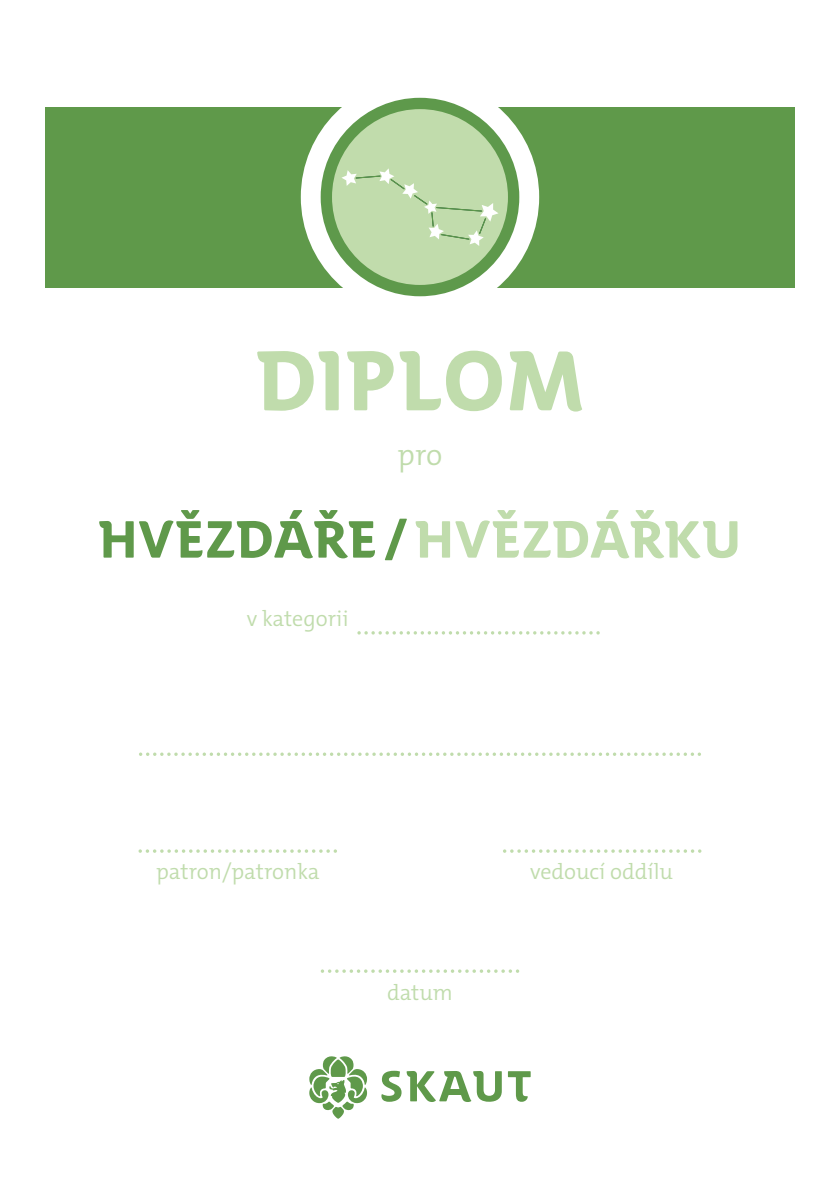
<style>
.page{position:relative;width:840px;height:1191px;background:#fff}
.page>*{position:absolute;margin:0;border:0;box-sizing:border-box;transform-origin:0 0}
.t1{font:700 84px "SKAUT";letter-spacing:-.01em;color:#c0dcac}
.odborka{font:700 52px "SKAUT";letter-spacing:-.01em;color:#5f994a}
.t2{font:300 30px "The Mix C5";color:#c0dcac}
.t3{font:300 22px "The Mix C5";color:#c0dcac}
.s1{color:#c0dcac}
</style>
<div class="page">
<div style="left:45px;top:107px;width:749px;height:180px;background:#5f994a"></div>
<div style="left:300px;top:78px;width:239px;height:238px;background:#fff;border-radius:50%"></div>
<svg style="left:148px;top:752px;width:552px;height:4px"></svg>
<svg style="left:309px;top:1056px;width:58px;height:62px"></svg>
<svg style="left:507px;top:1071px;width:23px;height:30px"></svg>
<svg style="left:381px;top:1070px;width:120px;height:32px"></svg>
<svg style="left:147px;top:849px;width:189px;height:4px"></svg>
<svg style="left:511px;top:849px;width:189px;height:4px"></svg>
<svg style="left:329px;top:969px;width:189px;height:4px"></svg>
<div style="left:320px;top:98px;width:199px;height:198px;background:#5e994b;border-radius:50%"></div>
<div style="left:332px;top:109px;width:175px;height:176px;background:#c1dcac;border-radius:50%"></div>
<svg style="left:341px;top:168px;width:157px;height:78px"></svg>
<svg style="left:366px;top:631px;width:232px;height:3px"></svg>
<p class="t1" style="left:255px;top:330px;width:333px">DIPLOM</p>
<p class="t2" style="left:397px;top:435px;width:46px">pro</p>
<p class="odborka" style="left:98px;top:508px;width:644px">HVĚZDÁŘE/<span class="s1">HVĚZDÁŘKU</span></p>
<p class="t3" style="left:247px;top:605px;width:103px">v kategorii</p>
<p class="t3" style="left:156px;top:858px;width:165px">patron/patronka</p>
<p class="t3" style="left:530px;top:858px;width:144px">vedoucí oddílu</p>
<p class="t3" style="left:387px;top:978px;width:67px">datum</p>
</div>
